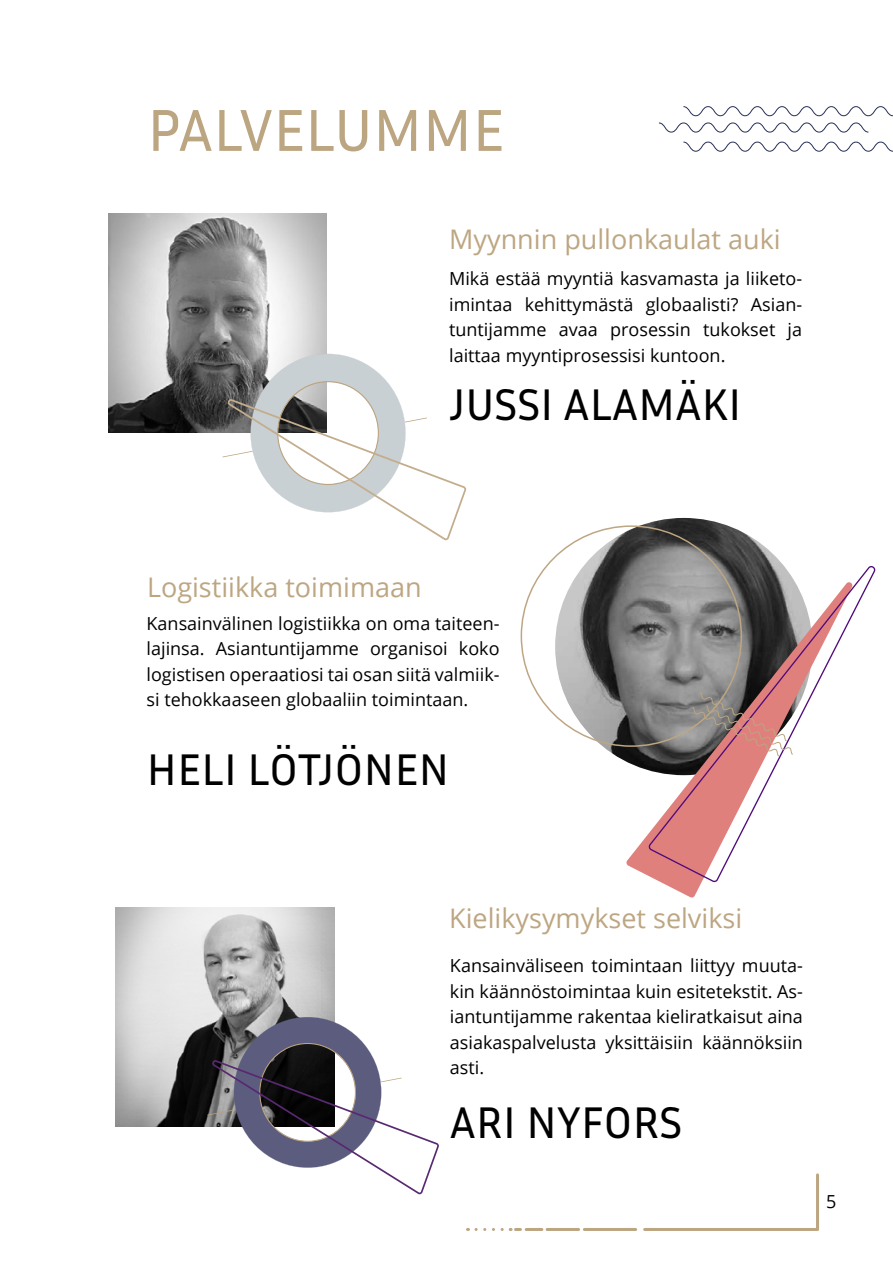
<style>
.page{position:relative;width:893px;height:1263px;background:#fff}
.page>*{position:absolute;margin:0;border:0;box-sizing:border-box;transform-origin:0 0}
.t1{font:60px "Inria Sans";color:#bca581}
.t2{font:45px "Inria Sans";color:#000}
.t3{font:27px "Open Sans";color:#bda682}
.t4{font:18px/25.5px "Open Sans";color:#000;text-align:justify}
</style>
<div class="page">
<hr style="left:816px;top:1175px;width:3px;height:54px;background:#bca581">
<hr style="left:645px;top:1228px;width:172px;height:3px;background:#bca581">
<hr style="left:584px;top:1228px;width:52px;height:3px;background:#bca581">
<hr style="left:547px;top:1228px;width:32px;height:3px;background:#bca581">
<hr style="left:526px;top:1228px;width:16px;height:3px;background:#bca581">
<svg style="left:476px;top:1228px;width:44px;height:3px"></svg>
<svg style="left:658px;top:106px;width:235px;height:46px"></svg>
<img style="left:108px;top:213px;width:219px;height:219px">
<img style="left:555px;top:518px;width:257px;height:257px;border-radius:127px">
<svg style="left:222px;top:354px;width:244px;height:186px"></svg>
<svg style="left:626px;top:580px;width:75px;height:318px"></svg>
<svg style="left:647px;top:565px;width:229px;height:318px"></svg>
<svg style="left:692px;top:692px;width:101px;height:65px;background:#ad8280"></svg>
<img style="left:115px;top:907px;width:219px;height:219px">
<svg style="left:207px;top:1017px;width:232px;height:177px"></svg>
<h1 class="t1" style="left:147px;top:91px;width:359px">PALVELUMME</h1>
<h3 class="t3" style="left:449px;top:221px;width:333px">Myynnin pullonkaulat auki</h3>
<p class="t4" style="left:449px;top:265px;width:355px">Mikä estää myyntiä kasvamasta ja liiketo&shy;imintaa kehittymästä globaalisti? Asian&shy;tuntijamme avaa prosessin tukokset ja laittaa myyntiprosessisi kuntoon.</p>
<h2 class="t2" style="left:449px;top:376px;width:294px">JUSSI ALAMÄKI</h2>
<h3 class="t3" style="left:147px;top:568px;width:276px">Logistiikka toimimaan</h3>
<p class="t4" style="left:147px;top:610px;width:355px">Kansainvälinen logistiikka on oma taiteen&shy;lajinsa. Asiantuntijamme organisoi koko logistisen operaatiosi tai osan siitä valmiik&shy;si tehokkaaseen globaaliin toimintaan.</p>
<h2 class="t2" style="left:147px;top:740px;width:304px">HELI LÖTJÖNEN</h2>
<h3 class="t3" style="left:449px;top:900px;width:295px">Kielikysymykset selviksi</h3>
<p class="t4" style="left:450px;top:953px;width:355px">Kansainväliseen toimintaan liittyy muuta&shy;kin käännöstoimintaa kuin esitetekstit. As&shy;iantuntijamme rakentaa kieliratkaisut aina asiakaspalvelusta yksittäisiin käännöksiin asti.</p>
<h2 class="t2" style="left:450px;top:1094px;width:234px">ARI NYFORS</h2>
<p class="t4" style="left:826px;top:1188px;width:12px">5</p>
</div>
